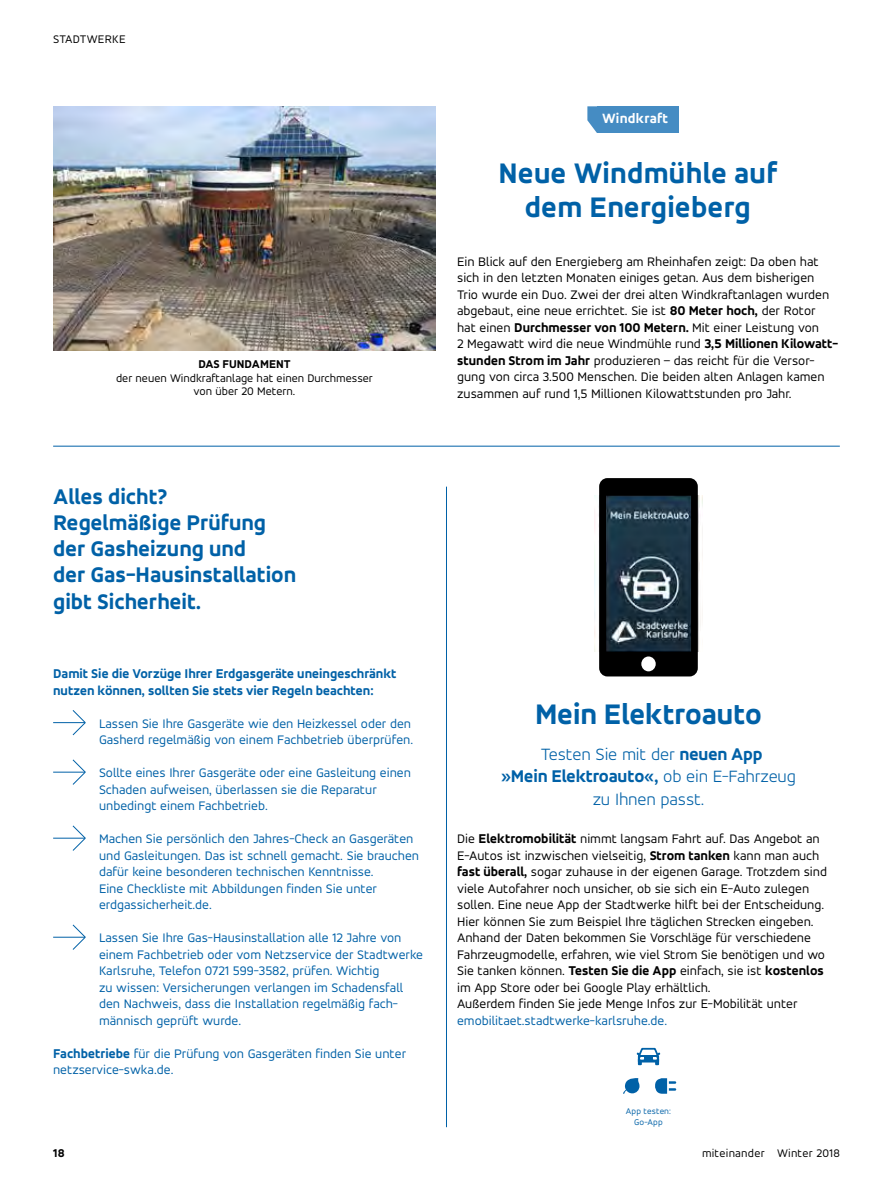
<style>
.page{position:relative;width:893px;height:1191px;background:#fff}
.page>*{position:absolute;margin:0;border:0;box-sizing:border-box;transform-origin:0 0}
.t1{font:700 expanded 30px/33.8px "Accord Alternate";letter-spacing:.01em;color:#0061a7;text-align:center}
.t2{font:700 expanded 22.5px/26.2px "Accord Alternate";color:#0061a7}
.t3{font:300 18px/22.5px "Accord Alternate";letter-spacing:-.01em;color:#0061a7;text-align:center}
.t4{font:700 expanded 14.25px "Accord Alternate";letter-spacing:.02em;color:#fff}
.t5{font:13.5px/16.5px "Accord Alternate";color:#000}
.t6{font:13.5px/16.5px "Accord Alternate";color:#0061a7}
.t7{font:700 expanded 13.5px/16.5px "Accord Alternate";color:#0061a7}
.t8{font:12px/13.5px "Accord Alternate";color:#000;text-align:center}
.t9{font:12px "Accord Alternate";letter-spacing:.02em;color:#000}
.t10{font:700 expanded 12px "Accord Alternate";color:#000}
.t11{font:9px/10.8px "Accord Alternate";letter-spacing:.01em;color:#0061a7;text-align:center}
.s1{font-weight:700;font-stretch:expanded}
</style>
<div class="page">
<img style="left:594px;top:495px;width:109px;height:156px">
<hr style="left:53px;top:722px;width:32px;height:1px;background:#0061a7">
<svg style="left:72px;top:710px;width:14px;height:26px"></svg>
<hr style="left:53px;top:771px;width:32px;height:1px;background:#0061a7">
<svg style="left:72px;top:759px;width:14px;height:26px"></svg>
<hr style="left:53px;top:837px;width:32px;height:1px;background:#0061a7">
<svg style="left:72px;top:825px;width:14px;height:26px"></svg>
<hr style="left:53px;top:936px;width:32px;height:1px;background:#0061a7">
<svg style="left:72px;top:924px;width:14px;height:26px"></svg>
<hr style="left:53px;top:446px;width:787px;height:1px;background:#0061a7">
<img style="left:53px;top:106px;width:383px;height:245px">
<hr style="left:446px;top:486px;width:1px;height:641px;background:#0061a7">
<div style="left:597px;top:106px;width:82px;height:27px;background:#458cc3"></div>
<svg style="left:587px;top:106px;width:10px;height:27px"></svg>
<svg style="left:599px;top:478px;width:99px;height:198px;background:#26353e"></svg>
<svg style="left:636px;top:1047px;width:25px;height:18px"></svg>
<svg style="left:655px;top:1078px;width:21px;height:15px"></svg>
<svg style="left:623px;top:1078px;width:16px;height:16px"></svg>
<p class="t9" style="left:53px;top:31px;width:74px">STADTWERKE</p>
<p class="t10" style="left:198px;top:357px;width:94px">DAS FUNDAMENT</p>
<p class="t8" style="left:116px;top:371px;width:258px">der neuen Windkraftanlage hat einen Durchmesser von über 20 Metern.</p>
<h2 class="t2" style="left:53px;top:482px;width:245px">Alles dicht?<br>Regelmäßige Prüfung der Gasheizung und<br>der Gas-Hausinstallation gibt Sicherheit.</h2>
<p class="t7" style="left:53px;top:665px;width:345px">Damit Sie die Vorzüge Ihrer Erdgasgeräte uneingeschränkt nutzen können, sollten Sie stets vier Regeln beachten:</p>
<p class="t6" style="left:99px;top:715px;width:316px">Lassen Sie Ihre Gasgeräte wie den Heizkessel oder den<br>Gasherd regelmäßig von einem Fachbetrieb überprüfen.</p>
<p class="t6" style="left:99px;top:764px;width:313px">Sollte eines Ihrer Gasgeräte oder eine Gasleitung einen<br>Schaden aufweisen, überlassen sie die Reparatur unbedingt einem Fachbetrieb.</p>
<p class="t6" style="left:99px;top:830px;width:321px">Machen Sie persönlich den Jahres-Check an Gasgeräten und Gasleitungen. Das ist schnell gemacht. Sie brauchen dafür keine besonderen technischen Kenntnisse.<br>Eine Checkliste mit Abbildungen finden Sie unter erdgassicherheit.de.</p>
<p class="t6" style="left:99px;top:929px;width:326px">Lassen Sie Ihre Gas-Hausinstallation alle 12 Jahre von einem Fachbetrieb oder vom Netzservice der Stadtwerke Karlsruhe, Telefon 0721 599-3582, prüfen. Wichtig<br>zu wissen: Versicherungen verlangen im Schadensfall den Nachweis, dass die Installation regelmäßig fach&shy;männisch geprüft wurde.</p>
<p class="t6" style="left:53px;top:1045px;width:354px"><span class="s1">Fachbetriebe</span> für die Prüfung von Gasgeräten finden Sie unter netzservice-swka.de.</p>
<p class="t4" style="left:602px;top:110px;width:68px">Windkraft</p>
<h1 class="t1" style="left:498px;top:156px;width:280px">Neue Windmühle auf dem Energieberg</h1>
<p class="t5" style="left:457px;top:253px;width:382px">Ein Blick auf den Energieberg am Rheinhafen zeigt: Da oben hat sich in den letzten Monaten einiges getan. Aus dem bisherigen Trio wurde ein Duo. Zwei der drei alten Windkraftanlagen wurden abgebaut, eine neue errichtet. Sie ist <span class="s1">80 Meter hoch,</span> der Rotor<br>hat einen <span class="s1">Durchmesser von 100 Metern.</span> Mit einer Leistung von<br>2 Megawatt wird die neue Windmühle rund <span class="s1">3,5 Millionen Kilowatt&shy;stunden Strom im Jahr</span> produzieren – das reicht für die Versor&shy;gung von circa 3.500 Menschen. Die beiden alten Anlagen kamen zusammen auf rund 1,5 Millionen Kilowattstunden pro Jahr.</p>
<h1 class="t1" style="left:535px;top:697px;width:228px">Mein Elektroauto</h1>
<h3 class="t3" style="left:501px;top:742px;width:297px">Testen Sie mit der <span class="s1">neuen App<br>»Mein Elektroauto«,</span> ob ein E-Fahrzeug zu Ihnen passt.</h3>
<p class="t5" style="left:457px;top:830px;width:371px">Die <span class="s1">Elektromobilität</span> nimmt langsam Fahrt auf. Das Angebot an E-Autos ist inzwischen vielseitig, <span class="s1">Strom tanken</span> kann man auch <span class="s1">fast überall,</span> sogar zuhause in der eigenen Garage. Trotzdem sind viele Autofahrer noch unsicher, ob sie sich ein E-Auto zulegen sollen. Eine neue App der Stadtwerke hilft bei der Entscheidung.<br>Hier können Sie zum Beispiel Ihre täglichen Strecken eingeben.<br>Anhand der Daten bekommen Sie Vorschläge für verschiedene Fahrzeugmodelle, erfahren, wie viel Strom Sie benötigen und wo Sie tanken können. <span class="s1">Testen Sie die App</span> einfach, sie ist <span class="s1">kostenlos </span>im App Store oder bei Google Play erhältlich.<br>Außerdem finden Sie jede Menge Infos zur E-Mobilität unter</p>
<p class="t6" style="left:457px;top:1011px;width:212px">emobilitaet.stadtwerke-karlsruhe.de.</p>
<p class="t11" style="left:626px;top:1105px;width:47px">App testen:<br>Go-App</p>
<p class="t10" style="left:53px;top:1145px;width:13px">18</p>
<p class="t9" style="left:702px;top:1145px;width:139px">miteinander Winter 2018</p>
</div>
